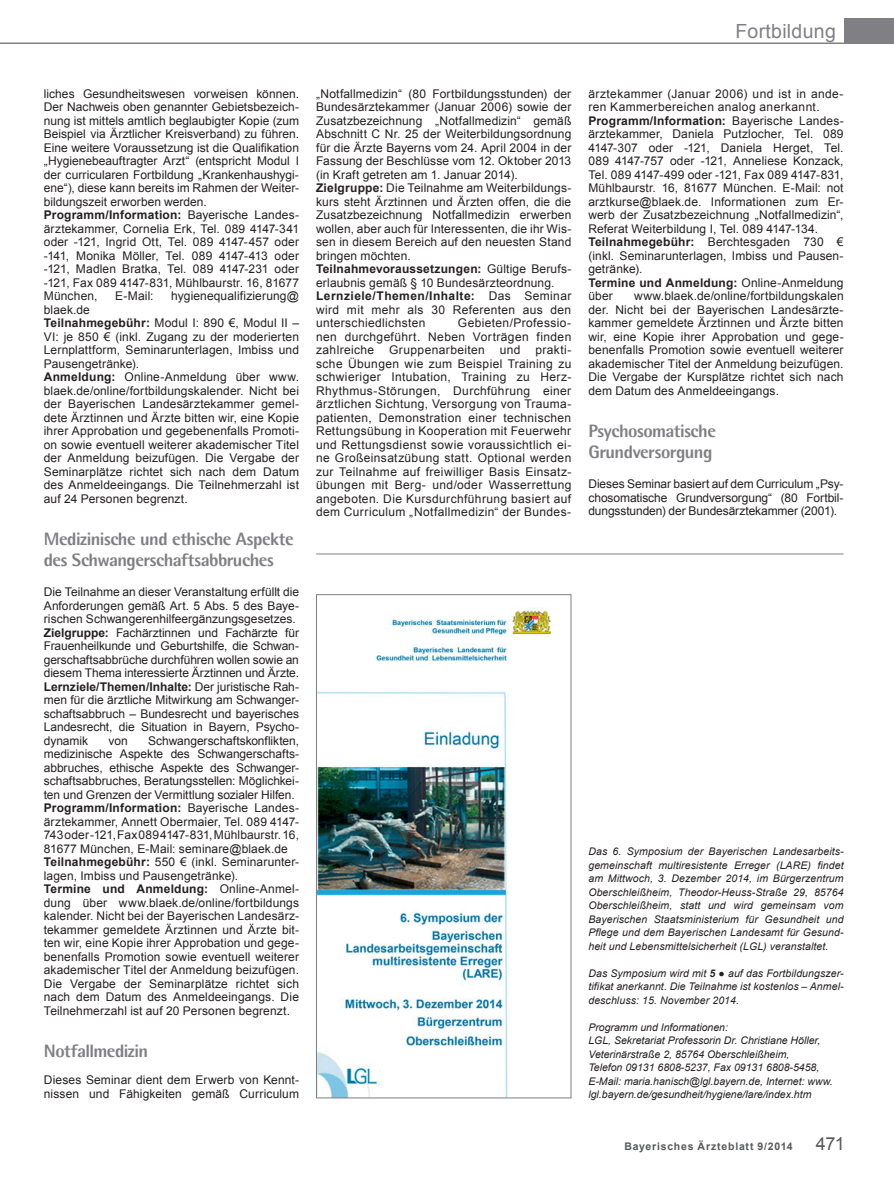
<style>
.page{position:relative;width:894px;height:1190px;background:#fff}
.page>*{position:absolute;margin:0;border:0;box-sizing:border-box;transform-origin:0 0}
.t1{font:19.5px "Arial";letter-spacing:.015em;color:#807f83}
.t2{font:800 18px/21px "Agfa Rotis Semisans";letter-spacing:-.025em;color:#807f83}
.t3{font:18px "Arial";color:#58595b}
.t4{font:12px/13.5px "Arial";letter-spacing:.01em;color:#231f20}
.t5{font:italic 10.5px/13.5px "Arial";color:#231f20;text-align:justify}
.t6{font:700 10.5px "Arial";letter-spacing:.075em;color:#58595b}
.s1{font-weight:700}
</style>
<div class="page">
<hr style="left:0;top:43px;width:893px;height:1px;background:#807f83">
<div style="left:843px;top:18px;width:50px;height:26px;background:#807f83"></div>
<img style="left:318px;top:607px;width:233px;height:489px">
<div style="left:316px;top:594px;width:255px;height:504px;border:1px solid #807f83"></div>
<hr style="left:316px;top:554px;width:527px;height:1px;background:#807f83">
<h1 class="t1" style="left:735px;top:20px;width:102px">Fortbildung</h1>
<p class="t4" style="left:44px;top:87px;width:257px">liches Gesundheitswesen vorweisen können.<br>Der Nachweis oben genannter Gebietsbezeich&shy;nung ist mittels amtlich beglaubigter Kopie (zum Beispiel via Ärztlicher Kreisverband) zu führen.<br>Eine weitere Voraussetzung ist die Qualifikation „Hygienebeauftragter Arzt“ (entspricht Modul I der curricularen Fortbildung „Krankenhaushygi&shy;ene“), diese kann bereits im Rahmen der Weiter&shy;bildungszeit erworben werden.<br><span class="s1">Programm/Information:</span> Bayerische Landes&shy;ärztekammer, Cornelia Erk, Tel. 089 4147-341 oder -121, Ingrid Ott, Tel. 089 4147-457 oder -141, Monika Möller, Tel. 089 4147-413 oder -121, Madlen Bratka, Tel. 089 4147-231 oder -121, Fax 089 4147-831, Mühlbaurstr. 16, 81677<br>München,</p>
<p class="t4" style="left:115px;top:289px;width:40px">E-Mail:</p>
<p class="t4" style="left:171px;top:289px;width:129px">hygienequalifizierung@</p>
<p class="t4" style="left:44px;top:303px;width:257px">blaek.de<br><span class="s1">Teilnahmegebühr:</span> Modul I: 890 €, Modul II – VI: je 850 € (inkl. Zugang zu der moderierten Lernplattform, Seminarunterlagen, Imbiss und Pausengetränke).<br><span class="s1">Anmeldung:</span> Online-Anmeldung über www. blaek.de/online/fortbildungskalender. Nicht bei der Bayerischen Landesärztekammer gemel&shy;dete Ärztinnen und Ärzte bitten wir, eine Kopie ihrer Approbation und gegebenenfalls Promoti&shy;on sowie eventuell weiterer akademischer Titel der Anmeldung beizufügen. Die Vergabe der Seminarplätze richtet sich nach dem Datum des Anmeldeeingangs. Die Teilnehmerzahl ist auf 24 Personen begrenzt.</p>
<h2 class="t2" style="left:44px;top:528px;width:251px">Medizinische und ethische Aspekte des Schwangerschaftsabbruches</h2>
<p class="t4" style="left:44px;top:585px;width:257px">Die Teilnahme an dieser Veranstaltung erfüllt die Anforderungen gemäß Art. 5 Abs. 5 des Baye&shy;rischen Schwangerenhilfeergänzungsgesetzes.<br><span class="s1">Zielgruppe:</span> Fachärztinnen und Fachärzte für Frauenheilkunde und Geburtshilfe, die Schwan&shy;gerschaftsabbrüche durchführen wollen sowie an diesem Thema interessierte Ärztinnen und Ärzte.<br><span class="s1">Lernziele/Themen/Inhalte:</span> Der juristische Rah&shy;men für die ärztliche Mitwirkung am Schwanger&shy;schaftsabbruch – Bundesrecht und bayerisches Landesrecht, die Situation in Bayern, Psycho&shy;dynamik</p>
<p class="t4" style="left:44px;top:734px;width:257px;text-indent:104px">Schwangerschaftskonflikten, medizinische Aspekte des Schwangerschafts&shy;abbruches, ethische Aspekte des Schwanger&shy;schaftsabbruches, Beratungsstellen: Möglichkei&shy;ten und Grenzen der Vermittlung sozialer Hilfen.<br><span class="s1">Programm/Information:</span> Bayerische Landes&shy;ärztekammer, Annett Obermaier, Tel. 089 4147- 743 oder -121, Fax 089 4147-831, Mühlbaurstr. 16, 81677 München, E-Mail: seminare@blaek.de <span class="s1">Teilnahmegebühr:</span> 550 € (inkl. Seminarunter&shy;lagen, Imbiss und Pausengetränke).<br><span class="s1">Termine und Anmeldung:</span> Online-Anmel&shy;dung über www.blaek.de/online/fortbildungs kalender. Nicht bei der Bayerischen Landesärz&shy;tekammer gemeldete Ärztinnen und Ärzte bit&shy;ten wir, eine Kopie ihrer Approbation und gege&shy;benenfalls Promotion sowie eventuell weiterer akademischer Titel der Anmeldung beizufügen.<br>Die Vergabe der Seminarplätze richtet sich nach dem Datum des Anmeldeeingangs. Die Teilnehmerzahl ist auf 20 Personen begrenzt.</p>
<h2 class="t2" style="left:44px;top:1040px;width:106px">Notfallmedizin</h2>
<p class="t4" style="left:44px;top:1073px;width:257px">Dieses Seminar dient dem Erwerb von Kennt&shy;nissen und Fähigkeiten gemäß Curriculum</p>
<p class="t4" style="left:109px;top:734px;width:21px">von</p>
<p class="t4" style="left:316px;top:87px;width:257px">„Notfallmedizin“ (80 Fortbildungsstunden) der Bundesärztekammer (Januar 2006) sowie der Zusatzbezeichnung „Notfallmedizin“ gemäß Abschnitt C Nr. 25 der Weiterbildungsordnung für die Ärzte Bayerns vom 24. April 2004 in der Fassung der Beschlüsse vom 12. Oktober 2013 (in Kraft getreten am 1. Januar 2014).<br><span class="s1">Zielgruppe:</span> Die Teilnahme am Weiterbildungs&shy;kurs steht Ärztinnen und Ärzten offen, die die Zusatzbezeichnung Notfallmedizin erwerben wollen, aber auch für Interessenten, die ihr Wis&shy;sen in diesem Bereich auf den neuesten Stand bringen möchten.<br><span class="s1">Teilnahmevoraussetzungen:</span> Gültige Berufs&shy;erlaubnis gemäß § 10 Bundesärzteordnung.<br><span class="s1">Lernziele/Themen/Inhalte:</span> Das Seminar wird mit mehr als 30 Referenten aus den unterschiedlichsten</p>
<p class="t4" style="left:316px;top:316px;width:257px;text-align:justify;text-indent:142px">Gebieten/Professio&shy;nen durchgeführt. Neben Vorträgen finden zahlreiche Gruppenarbeiten und prakti&shy;sche Übungen wie zum Beispiel Training zu schwieriger Intubation, Training zu Herz-Rhythmus-Störungen, Durchführung einer ärztlichen Sichtung, Versorgung von Trauma&shy;patienten, Demonstration einer technischen Rettungsübung in Kooperation mit Feuerwehr und Rettungsdienst sowie voraussichtlich ei&shy;ne Großeinsatzübung statt. Optional werden zur Teilnahme auf freiwilliger Basis Einsatz&shy;übungen mit Berg- und/oder Wasserrettung angeboten. Die Kursdurchführung basiert auf dem Curriculum „Notfallmedizin“ der Bundes-</p>
<p class="t4" style="left:588px;top:87px;width:257px">ärztekammer (Januar 2006) und ist in ande&shy;ren Kammerbereichen analog anerkannt.<br><span class="s1">Programm/Information:</span> Bayerische Landes&shy;ärztekammer, Daniela Putzlocher, Tel. 089<br>4147-307 oder -121, Daniela Herget, Tel.<br>089 4147-757 oder -121, Anneliese Konzack, Tel. 089 4147-499 oder -121, Fax 089 4147-831, Mühlbaurstr. 16, 81677 München. E-Mail: not arztkurse@blaek.de. Informationen zum Er&shy;werb der Zusatzbezeichnung „Notfallmedizin“, Referat Weiterbildung I, Tel. 089 4147-134.<br><span class="s1">Teilnahmegebühr:</span> Berchtesgaden 730 € (inkl. Seminarunterlagen, Imbiss und Pausen&shy;getränke).<br><span class="s1">Termine und Anmeldung:</span> Online-Anmeldung über</p>
<p class="t4" style="left:588px;top:289px;width:257px;text-align:justify;text-indent:46px">www.blaek.de/online/fortbildungskalen der. Nicht bei der Bayerischen Landesärzte&shy;kammer gemeldete Ärztinnen und Ärzte bitten wir, eine Kopie ihrer Approbation und gege&shy;benenfalls Promotion sowie eventuell weiterer akademischer Titel der Anmeldung beizufügen.<br>Die Vergabe der Kursplätze richtet sich nach dem Datum des Anmeldeeingangs.</p>
<h2 class="t2" style="left:588px;top:420px;width:129px">Psychosomatische<br>Grundversorgung</h2>
<p class="t4" style="left:588px;top:477px;width:257px;text-align:justify">Dieses Seminar basiert auf dem Curriculum „Psy&shy;chosomatische Grundversorgung“ (80 Fortbil&shy;dungsstunden) der Bundesärztekammer (2001).</p>
<p class="t5" style="left:588px;top:845px;width:257px">Das 6. Symposium der Bayerischen Landesarbeits&shy;gemeinschaft multiresistente Erreger (LARE) findet am Mittwoch, 3. Dezember 2014, im Bürgerzentrum Oberschleißheim, Theodor-Heuss-Straße 29, 85764<br>Oberschleißheim, statt und wird gemeinsam vom Bayerischen Staatsministerium für Gesundheit und Pflege und dem Bayerischen Landesamt für Gesund&shy;heit und Lebensmittelsicherheit (LGL) veranstaltet.</p>
<p class="t5" style="left:588px;top:966px;width:257px">Das Symposium wird mit <span class="s1">5 ●</span> auf das Fortbildungszer&shy;tifikat anerkannt. Die Teilnahme ist kostenlos – Anmel&shy;deschluss: 15. November 2014.</p>
<p class="t5" style="left:588px;top:1020px;width:246px;text-align:left">Programm und Informationen:<br>LGL, Sekretariat Professorin Dr. Christiane Höller, Veterinärstraße 2, 85764 Oberschleißheim,<br>Telefon 09131 6808-5237, Fax 09131 6808-5458, E-Mail: maria.hanisch@lgl.bayern.de, Internet: www. lgl.bayern.de/gesundheit/hygiene/lare/index.htm</p>
<p class="t6" style="left:624px;top:1140px;width:170px">Bayerisches Ärzteblatt 9/2014</p>
<h2 class="t3" style="left:816px;top:1133px;width:30px">471</h2>
</div>
